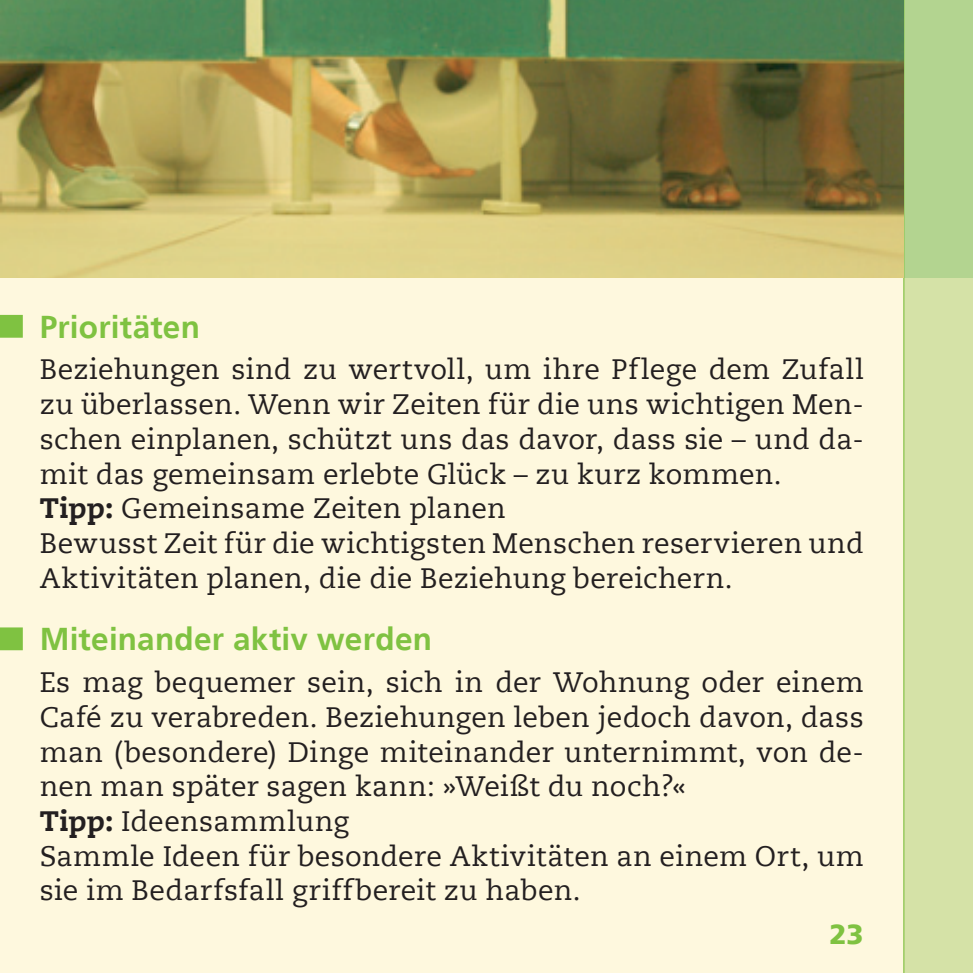
<style>
.page{position:relative;width:973px;height:973px;background:#fff}
.page>*{position:absolute;margin:0;border:0;box-sizing:border-box;transform-origin:0 0}
.t1{font:700 31.5px "Frutiger LT";letter-spacing:.01em;color:#7fc241}
.t2{font:28px/34.6px "Caecilia LT";letter-spacing:.01em;color:#231f20}
.t3{font:900 28px "Frutiger LT";color:#7fc241}
.s1{font-weight:800}
</style>
<div class="page">
<div style="left:0;top:0;width:972px;height:972px;background:#fef8de"></div>
<svg style="left:904px;top:0;width:68px;height:972px;background:#c9dd9d"></svg>
<hr style="left:903px;top:0;width:1px;height:972px;background:#7fc241">
<svg style="left:0;top:315px;width:23px;height:22px"></svg>
<svg style="left:0;top:627px;width:23px;height:23px"></svg>
<img style="left:0;top:0;width:903px;height:278px">
<p class="t1" style="left:40px;top:308px;width:162px">Prioritäten</p>
<p class="t2" style="left:40px;top:352px;width:825px">Beziehungen sind zu wertvoll, um ihre Pflege dem Zufall zu überlassen. Wenn wir Zeiten für die uns wichtigen Men&shy;schen einplanen, schützt uns das davor, dass sie – und da&shy;mit das gemeinsam erlebte Glück – zu kurz kommen.<br><span class="s1">Tipp:</span> Gemeinsame Zeiten planen<br>Bewusst Zeit für die wichtigsten Menschen reservieren und Aktivitäten planen, die die Beziehung bereichern.</p>
<p class="t1" style="left:40px;top:620px;width:394px">Miteinander aktiv werden</p>
<p class="t2" style="left:40px;top:665px;width:825px">Es mag bequemer sein, sich in der Wohnung oder einem Café zu verabreden. Beziehungen leben jedoch davon, dass man (besondere) Dinge miteinander unternimmt, von de&shy;nen man später sagen kann: »Weißt du noch?«<br><span class="s1">Tipp:</span> Ideensammlung<br>Sammle Ideen für besondere Aktivitäten an einem Ort, um sie im Bedarfsfall griffbereit zu haben.</p>
<p class="t3" style="left:829px;top:917px;width:36px">23</p>
</div>
